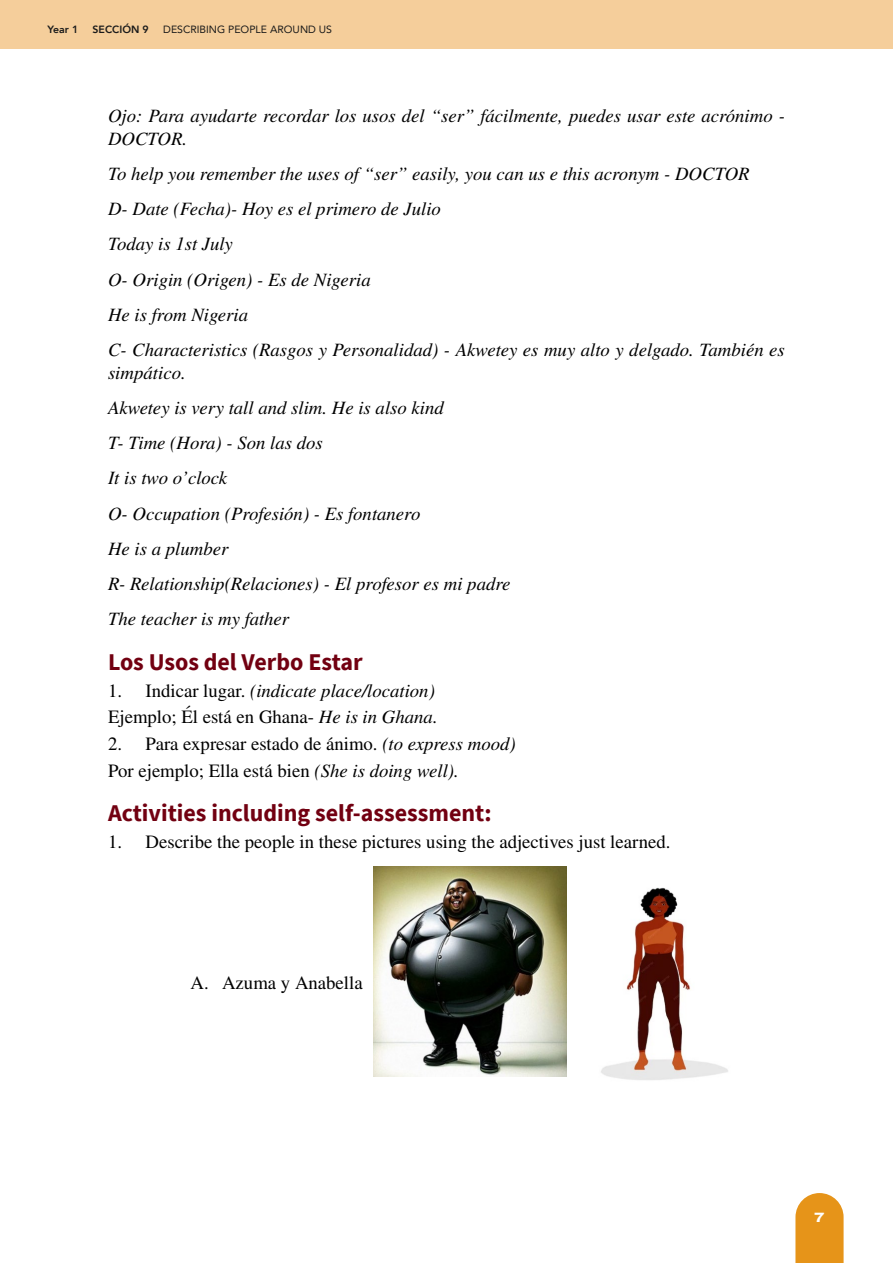
<style>
.page{position:relative;width:893px;height:1263px;background:#fff}
.page>*{position:absolute;margin:0;border:0;box-sizing:border-box;transform-origin:0 0}
.t1{font:700 24px "Source Sans Pro";color:#720011}
.t2{font:italic 18.75px/35.2px "STIX General";color:#000}
.t3{font:18.75px/26.7px "STIX General";color:#000}
.t4{font:800 13.5px "Archivo Expanded";color:#fff}
.t5{font:10.5px "Avenir";color:#1a1a1a}
.t6{font:800 10.5px "Avenir";color:#1a1a1a}
.s1{font-style:italic}
</style>
<div class="page">
<div style="left:0;top:0;width:893px;height:49px;background:#f5ce9b"></div>
<svg style="left:795px;top:1193px;width:49px;height:70px;background:#e89d2e"></svg>
<img style="left:373px;top:867px;width:194px;height:209px">
<img style="left:601px;top:887px;width:127px;height:193px">
<p class="t6" style="left:48px;top:21px;width:32px">Year 1</p>
<p class="t6" style="left:93px;top:21px;width:58px">SECCIÓN 9</p>
<p class="t5" style="left:163px;top:21px;width:170px">DESCRIBING PEOPLE AROUND US</p>
<p class="t2" style="left:108px;top:104px;width:678px;line-height:22.5px">Ojo: Para ayudarte recordar los usos del “ser” fácilmente, puedes usar este acrónimo -<br>DOCTOR.</p>
<p class="t2" style="left:108px;top:155px;width:678px">To help you remember the uses of “ser” easily, you can us e this acronym - DOCTOR<br>D- Date (Fecha)- Hoy es el primero de Julio<br>Today is 1st July<br>O- Origin (Origen) - Es de Nigeria<br>He is from Nigeria<br>C- Characteristics (Rasgos y Personalidad) - Akwetey es muy alto y delgado. También es</p>
<p class="t2" style="left:108px;top:354px;width:404px">simpático.<br>Akwetey is very tall and slim. He is also kind<br>T- Time (Hora) - Son las dos<br>It is two o’clock<br>O- Occupation (Profesión) - Es fontanero<br>He is a plumber<br>R- Relationship(Relaciones) - El profesor es mi padre<br>The teacher is my father</p>
<p class="t1" style="left:108px;top:646px;width:256px">Los Usos del Verbo Estar</p>
<p class="t3" style="left:108px;top:678px;width:331px">1. Indicar lugar. <span class="s1">(indicate place/location)<br></span>Ejemplo; Él está en Ghana- <span class="s1">He is in Ghana.</span></p>
<p class="t3" style="left:108px;top:731px;width:409px">2. Para expresar estado de ánimo. <span class="s1">(to express mood)<br></span>Por ejemplo; Ella está bien <span class="s1">(She is doing well).</span></p>
<p class="t1" style="left:108px;top:797px;width:385px">Activities including self-assessment:</p>
<p class="t3" style="left:108px;top:829px;width:564px">1. Describe the people in these pictures using the adjectives just learned.</p>
<p class="t3" style="left:191px;top:970px;width:174px">A. Azuma y Anabella</p>
<p class="t4" style="left:815px;top:1207px;width:11px">7</p>
</div>
